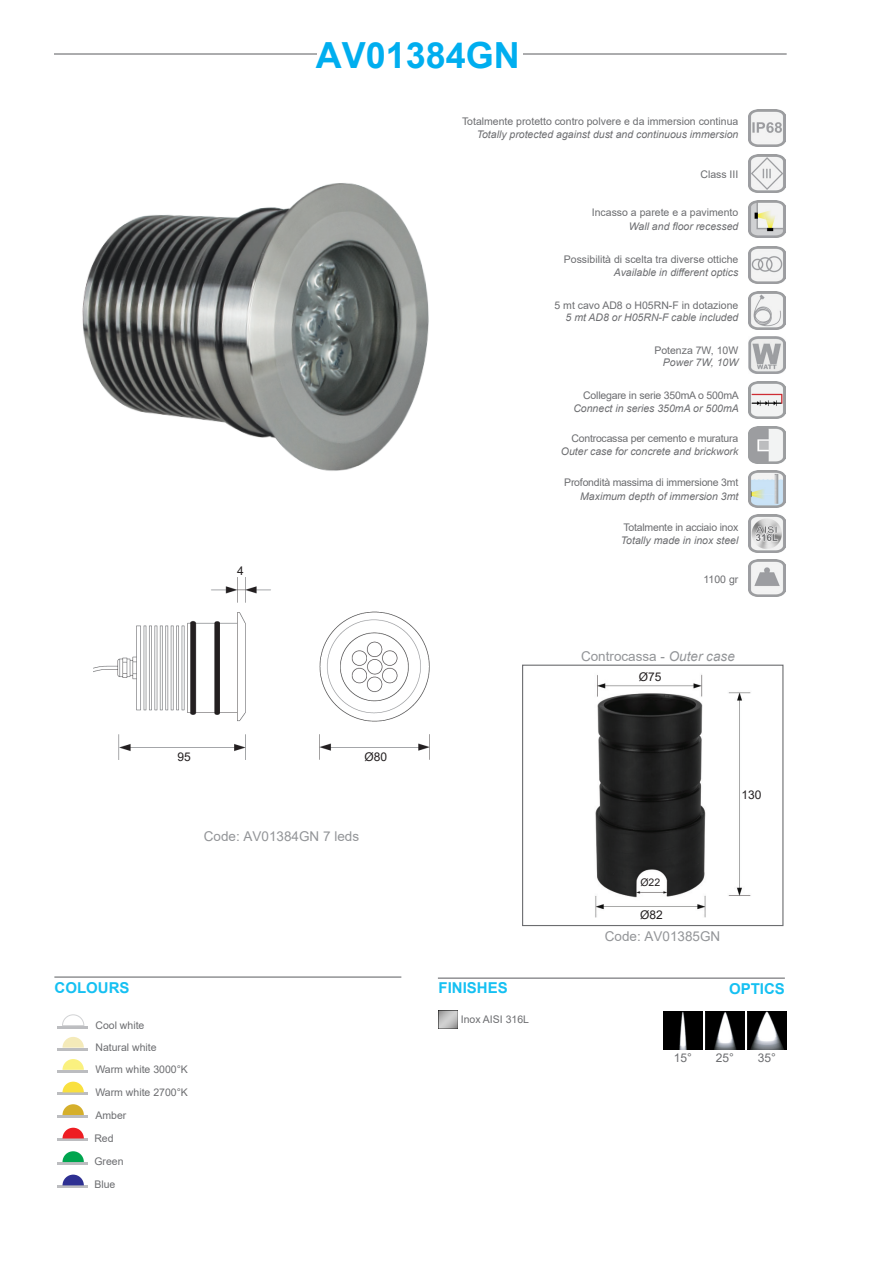
<style>
.page{position:relative;width:893px;height:1263px;background:#fff}
.page>*{position:absolute;margin:0;border:0;box-sizing:border-box;transform-origin:0 0}
.t1{font:700 36px "Arial";color:#00aeef}
.t2{font:700 15px "Arial";color:#15c0f2}
.t3{font:13.5px "Arial";color:#939598}
.t4{font:12px "Arial";color:#231f20}
.t5{font:12px "Arial";color:#6c6d70}
.t6{font:10.5px/21.6px "Arial";color:#6c6d70}
.t7{font:italic 10.5px "Arial";color:#6c6d70}
.t8{font:10.5px "Arial";letter-spacing:-.02em;color:#6c6d70}
.t9{font:10.5px "Arial";color:#231f20}
.s1{font-style:italic}
</style>
<div class="page">
<hr style="left:54px;top:53px;width:733px;height:2px;background:#6c6d70">
<div style="left:318px;top:35px;width:205px;height:41px;background:#fff"></div>
<img style="left:94px;top:577px;width:336px;height:183px">
<img style="left:82px;top:183px;width:347px;height:288px">
<img style="left:595px;top:674px;width:156px;height:244px">
<div style="left:522px;top:665px;width:261px;height:261px;border:1px solid #6c6d70"></div>
<img style="left:439px;top:1010px;width:18px;height:19px">
<hr style="left:438px;top:977px;width:347px;height:2px;background:#6c6d70">
<hr style="left:54px;top:976px;width:347px;height:2px;background:#6c6d70">
<img style="left:747px;top:1011px;width:39px;height:39px">
<img style="left:705px;top:1011px;width:39px;height:39px">
<img style="left:664px;top:1011px;width:38px;height:39px">
<img style="left:748px;top:109px;width:37px;height:38px">
<img style="left:748px;top:155px;width:37px;height:37px">
<img style="left:748px;top:200px;width:37px;height:38px">
<img style="left:748px;top:246px;width:37px;height:37px">
<img style="left:748px;top:292px;width:37px;height:37px">
<img style="left:748px;top:337px;width:37px;height:36px">
<img style="left:748px;top:382px;width:37px;height:37px">
<img style="left:748px;top:559px;width:37px;height:37px">
<img style="left:748px;top:426px;width:37px;height:37px">
<img style="left:748px;top:470px;width:37px;height:38px">
<img style="left:748px;top:515px;width:37px;height:37px">
<hr style="left:58px;top:1025px;width:30px;height:3px;background:#bcbdc0">
<hr style="left:58px;top:1048px;width:30px;height:2px;background:#bcbdc0">
<hr style="left:58px;top:1070px;width:30px;height:3px;background:#bcbdc0">
<hr style="left:57px;top:1115px;width:31px;height:3px;background:#bcbdc0">
<hr style="left:57px;top:1162px;width:31px;height:3px;background:#bcbdc0">
<hr style="left:57px;top:1138px;width:31px;height:3px;background:#bcbdc0">
<hr style="left:57px;top:1185px;width:31px;height:3px;background:#bcbdc0">
<hr style="left:58px;top:1092px;width:30px;height:3px;background:#bcbdc0">
<svg style="left:62px;top:1014px;width:22px;height:12px"></svg>
<svg style="left:63px;top:1037px;width:21px;height:11px"></svg>
<svg style="left:63px;top:1059px;width:21px;height:11px"></svg>
<svg style="left:63px;top:1082px;width:21px;height:10px"></svg>
<svg style="left:63px;top:1104px;width:21px;height:11px"></svg>
<svg style="left:63px;top:1128px;width:21px;height:10px"></svg>
<svg style="left:63px;top:1151px;width:21px;height:11px"></svg>
<svg style="left:63px;top:1174px;width:21px;height:11px"></svg>
<h1 class="t1" style="left:316px;top:30px;width:206px">AV01384GN</h1>
<p class="t6" style="left:462px;top:111px;width:278px">Totalmente protetto contro polvere e da immersion continua</p>
<p class="t7" style="left:477px;top:127px;width:263px">Totally protected against dust and continuous immersion</p>
<p class="t6" style="left:700px;top:164px;width:39px">Class III</p>
<p class="t6" style="left:592px;top:202px;width:148px">Incasso a parete e a pavimento</p>
<p class="t7" style="left:629px;top:219px;width:111px">Wall and floor recessed</p>
<p class="t6" style="left:564px;top:248px;width:176px">Possibilità di scelta tra diverse ottiche</p>
<p class="t7" style="left:614px;top:266px;width:126px">Available in different optics</p>
<p class="t6" style="left:554px;top:294px;width:185px">5 mt cavo AD8 o H05RN-F in dotazione</p>
<p class="t6" style="left:654px;top:339px;width:86px">Potenza 7W, 10W</p>
<p class="t7" style="left:566px;top:310px;width:174px">5 mt AD8 or H05RN-F cable included</p>
<p class="t7" style="left:663px;top:355px;width:77px">Power 7W, 10W</p>
<p class="t4" style="left:237px;top:562px;width:8px">4</p>
<p class="t4" style="left:177px;top:749px;width:15px">95</p>
<p class="t4" style="left:364px;top:749px;width:24px">Ø80</p>
<p class="t3" style="left:204px;top:827px;width:157px">Code: AV01384GN 7 leds</p>
<p class="t8" style="left:583px;top:388px;width:157px">Collegare in serie 350mA o 500mA</p>
<p class="t8" style="left:571px;top:431px;width:168px">Controcassa per cemento e muratura</p>
<p class="t8" style="left:564px;top:475px;width:176px">Profondità massima di immersione 3mt</p>
<p class="t8" style="left:623px;top:520px;width:116px">Totalmente in acciaio inox</p>
<p class="t7" style="left:573px;top:401px;width:167px">Connect in series 350mA or 500mA</p>
<p class="t7" style="left:561px;top:445px;width:179px">Outer case for concrete and brickwork</p>
<p class="t7" style="left:580px;top:489px;width:160px">Maximum depth of immersion 3mt</p>
<p class="t7" style="left:621px;top:533px;width:119px">Totally made in inox steel</p>
<p class="t6" style="left:703px;top:568px;width:36px">1100 gr</p>
<p class="t3" style="left:581px;top:647px;width:155px">Controcassa - <span class="s1">Outer case</span></p>
<p class="t4" style="left:639px;top:668px;width:24px">Ø75</p>
<p class="t4" style="left:742px;top:786px;width:22px">130</p>
<p class="t9" style="left:640px;top:875px;width:21px">Ø22</p>
<p class="t4" style="left:640px;top:907px;width:24px">Ø82</p>
<p class="t3" style="left:605px;top:927px;width:117px">Code: AV01385GN</p>
<h2 class="t2" style="left:55px;top:977px;width:76px">COLOURS</h2>
<h2 class="t2" style="left:729px;top:978px;width:57px">OPTICS</h2>
<h2 class="t2" style="left:438px;top:977px;width:71px">FINISHES</h2>
<p class="t6" style="left:461px;top:1009px;width:70px">Inox AISI 316L</p>
<p class="t6" style="left:95px;top:1015px;width:94px">Cool white<br>Natural white<br>Warm white 3000°K</p>
<p class="t6" style="left:95px;top:1081px;width:94px">Warm white 2700°K</p>
<p class="t6" style="left:94px;top:1104px;width:33px;line-height:23px">Amber<br>Red<br>Green</p>
<p class="t6" style="left:94px;top:1173px;width:23px">Blue</p>
<p class="t5" style="left:674px;top:1049px;width:20px">15°</p>
<p class="t5" style="left:716px;top:1049px;width:20px">25°</p>
<p class="t5" style="left:758px;top:1049px;width:20px">35°</p>
</div>
